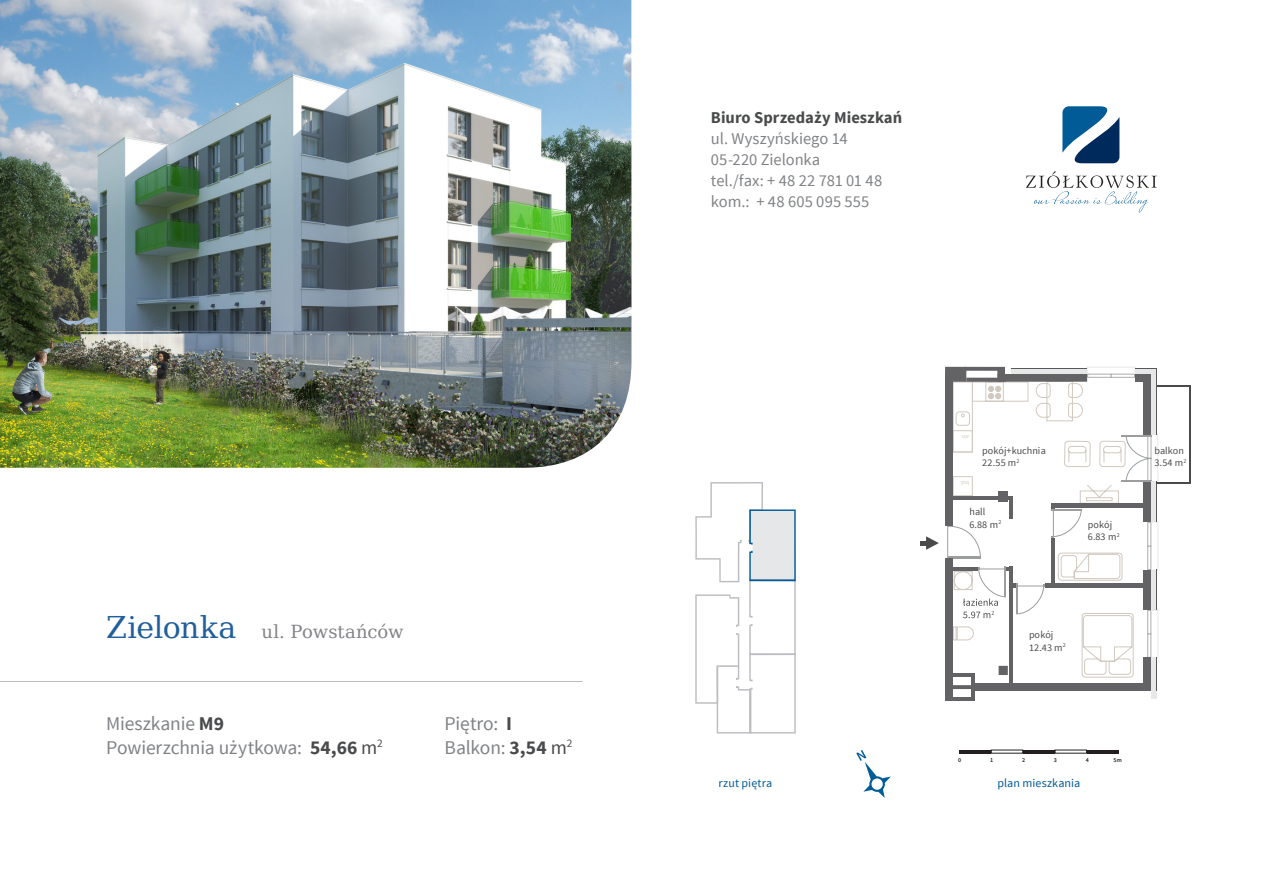
<style>
.page{position:relative;width:1263px;height:893px;background:#fff}
.page>*{position:absolute;margin:0;border:0;box-sizing:border-box;transform-origin:0 0}
.t1{font:19.5px "Source Sans Pro";letter-spacing:-.01em;color:#808285}
.t2{font:18px "DejaVu Serif";letter-spacing:-.005em;color:#808285}
.t3{font:16.5px/21px "Source Sans Pro";color:#808285}
.t4{font:700 16.5px "Source Sans Pro";letter-spacing:.005em;color:#494a4b}
.t5{font:12px "Source Sans Pro";letter-spacing:.01em;color:#005b97}
.t6{font:10.2px/12.3px "Source Sans Pro";color:#4a4a4d}
.t7{font:10.2px/12.3px "Source Sans Pro";color:#4c4c4d}
.t8{font:600 6px "Source Sans Pro";color:#231f20}
.t9{font:5.85px "Source Sans Pro";color:#d1c9bf}
.s1{font-size:30px;color:#215f9c}
.s2{font-weight:700;color:#494a4b}
.s3{color:#494a4b}
</style>
<div class="page">
<img style="left:0;top:0;width:631px;height:468px">
<svg style="left:695px;top:482px;width:101px;height:251px"></svg>
<svg style="left:998px;top:659px;width:136px;height:19px"></svg>
<div style="left:1143px;top:658px;width:8px;height:33px;background:#636366"></div>
<div style="left:974px;top:683px;width:171px;height:8px;background:#636366"></div>
<hr style="left:953px;top:697px;width:22px;height:4px;background:#636366">
<hr style="left:971px;top:675px;width:4px;height:22px;background:#636366">
<hr style="left:952px;top:685px;width:35px;height:4px;background:#636366">
<hr style="left:953px;top:673px;width:22px;height:4px;background:#636366">
<div style="left:999px;top:666px;width:9px;height:9px;background:#636366"></div>
<hr style="left:1009px;top:567px;width:4px;height:118px;background:#636366">
<div style="left:945px;top:367px;width:21px;height:15px;background:#636366"></div>
<div style="left:945px;top:374px;width:8px;height:152px;background:#636366"></div>
<div style="left:945px;top:559px;width:8px;height:142px;background:#636366"></div>
<div style="left:1151px;top:658px;width:5px;height:40px;background:#e8e8e9"></div>
<hr style="left:1156px;top:658px;width:1px;height:32px;background:#58585a">
<hr style="left:1156px;top:482px;width:34px;height:2px;background:#4a4a4d">
<hr style="left:1189px;top:385px;width:1px;height:99px;background:#4a4a4d">
<hr style="left:1156px;top:385px;width:34px;height:2px;background:#4a4a4d">
<svg style="left:947px;top:366px;width:211px;height:293px"></svg>
<svg style="left:920px;top:536px;width:19px;height:14px"></svg>
<svg style="left:1026px;top:171px;width:131px;height:42px"></svg>
<svg style="left:1062px;top:106px;width:57px;height:57px"></svg>
<hr style="left:0;top:681px;width:583px;height:1px;background:#bcbdc0">
<hr style="left:959px;top:750px;width:32px;height:3px;background:#231f20">
<hr style="left:1023px;top:750px;width:32px;height:3px;background:#231f20">
<hr style="left:1087px;top:750px;width:31px;height:3px;background:#231f20">
<svg style="left:856px;top:750px;width:35px;height:48px"></svg>
<p class="t2" style="left:106px;top:618px;width:299px"><span class="s1">Zielonka</span> ul. Powstańców</p>
<p class="t1" style="left:106px;top:711px;width:119px">Mieszkanie <span class="s2">M9</span></p>
<p class="t1" style="left:106px;top:735px;width:278px">Powierzchnia użytkowa: <span class="s2">54,66</span> <span class="s3">m</span><sup>2</sup></p>
<p class="t1" style="left:445px;top:711px;width:69px">Piętro: <span class="s2">I</span></p>
<p class="t1" style="left:445px;top:735px;width:129px">Balkon: <span class="s2">3,54</span> <span class="s3">m</span><sup>2</sup></p>
<p class="t4" style="left:711px;top:107px;width:193px">Biuro Sprzedaży Mieszkań</p>
<p class="t3" style="left:711px;top:128px;width:173px">ul. Wyszyńskiego 14<br>05-220 Zielonka<br>tel./fax: + 48 22 781 01 48 kom.: + 48 605 095 555</p>
<p class="t9" style="left:969px;top:440px;width:11px;rotate:-180deg">zm.</p>
<p class="t9" style="left:969px;top:487px;width:11px;rotate:-180deg">lod.</p>
<p class="t6" style="left:982px;top:444px;width:65px">pokój+kuchnia<br>22.55 m<sup>2</sup></p>
<p class="t7" style="left:1154px;top:444px;width:34px">balkon<br>3.54 m<sup>2</sup></p>
<p class="t6" style="left:969px;top:506px;width:33px">hall<br>6.88 m<sup>2</sup></p>
<p class="t6" style="left:1088px;top:519px;width:33px">pokój<br>6.83 m<sup>2</sup></p>
<p class="t6" style="left:1029px;top:629px;width:38px">pokój<br>12.43 m<sup>2</sup></p>
<p class="t8" style="left:958px;top:756px;width:5px">0</p>
<p class="t8" style="left:990px;top:756px;width:5px">1</p>
<p class="t8" style="left:1022px;top:756px;width:5px">2</p>
<p class="t8" style="left:1054px;top:756px;width:5px">3</p>
<p class="t8" style="left:1086px;top:756px;width:5px">4</p>
<p class="t8" style="left:1113px;top:756px;width:10px">5m</p>
<p class="t5" style="left:719px;top:775px;width:55px">rzut piętra</p>
<p class="t5" style="left:997px;top:775px;width:85px">plan mieszkania</p>
</div>
